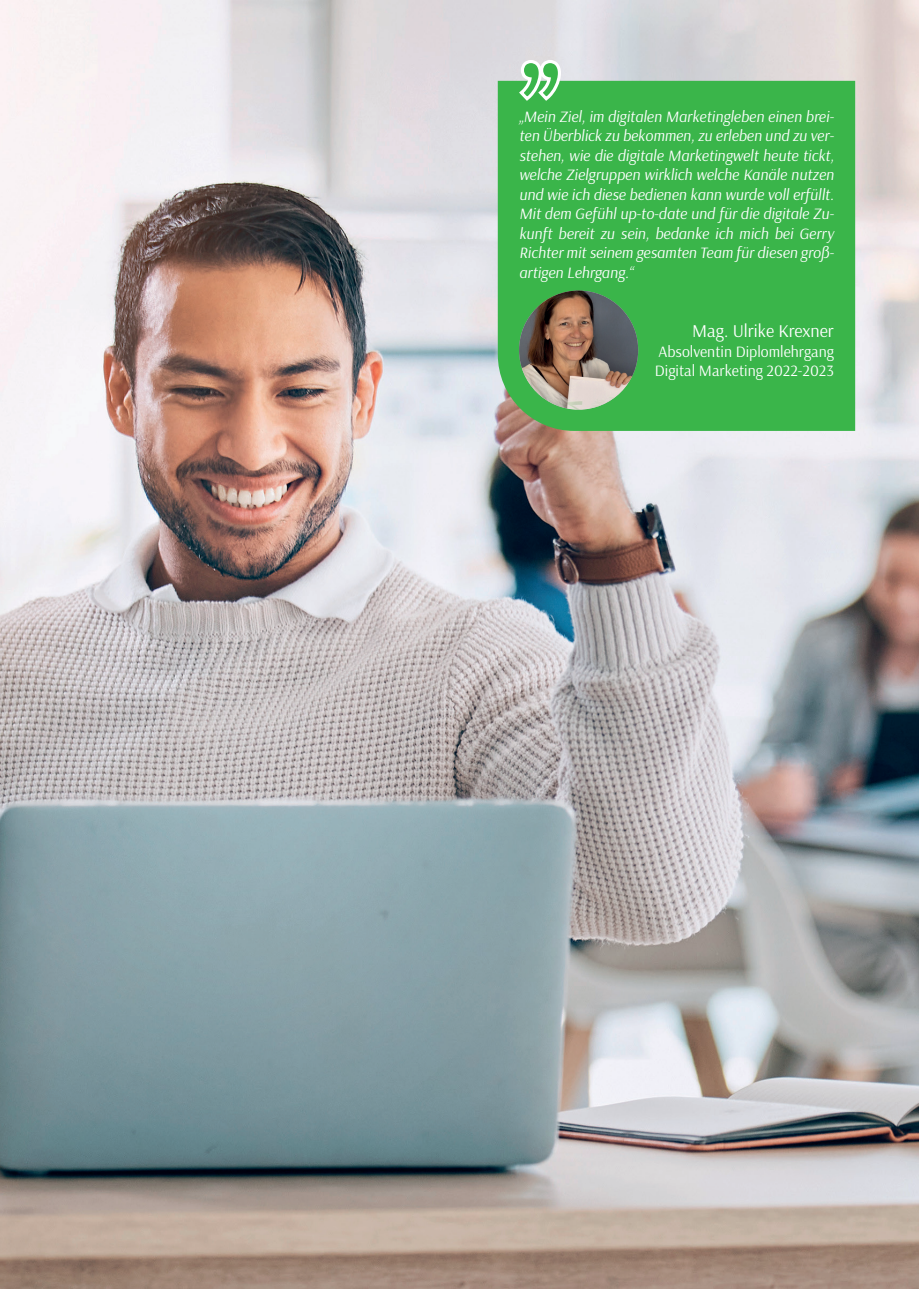
<style>
.page{position:relative;width:919px;height:1289px;background:#fff}
.page>*{position:absolute;margin:0;border:0;box-sizing:border-box;transform-origin:0 0}
.t1{font:18px "Arsenal";color:#fff}
.t2{font:italic 15.75px/19.5px "Arsenal";color:#fff;text-align:justify}
.t3{font:15.75px/19.5px "Arsenal";color:#fff}
</style>
<div class="page">
<img style="left:0;top:0;width:918px;height:1288px">
<div style="left:497px;top:81px;width:358px;height:350px;background:#3ab54a"></div>
<svg style="left:516px;top:58px;width:46px;height:45px"></svg>
<img style="left:519px;top:290px;width:119px;height:119px;border-radius:60px">
<p class="t2" style="left:519px;top:107px;width:316px">„Mein Ziel, im digitalen Marketingleben einen brei&shy;ten Überblick zu bekommen, zu erleben und zu ver&shy;stehen, wie die digitale Marketingwelt heute tickt, welche Zielgruppen wirklich welche Kanäle nutzen und wie ich diese bedienen kann wurde voll erfüllt.<br>Mit dem Gefühl up-to-date und für die digitale Zu&shy;kunft bereit zu sein, bedanke ich mich bei Gerry Richter mit seinem gesamten Team für diesen groß&shy;artigen Lehrgang.“</p>
<p class="t1" style="left:692px;top:319px;width:143px">Mag. Ulrike Krexner</p>
<p class="t3" style="left:655px;top:341px;width:180px">Absolventin Diplomlehrgang<br>Digital Marketing 2022-2023</p>
</div>
